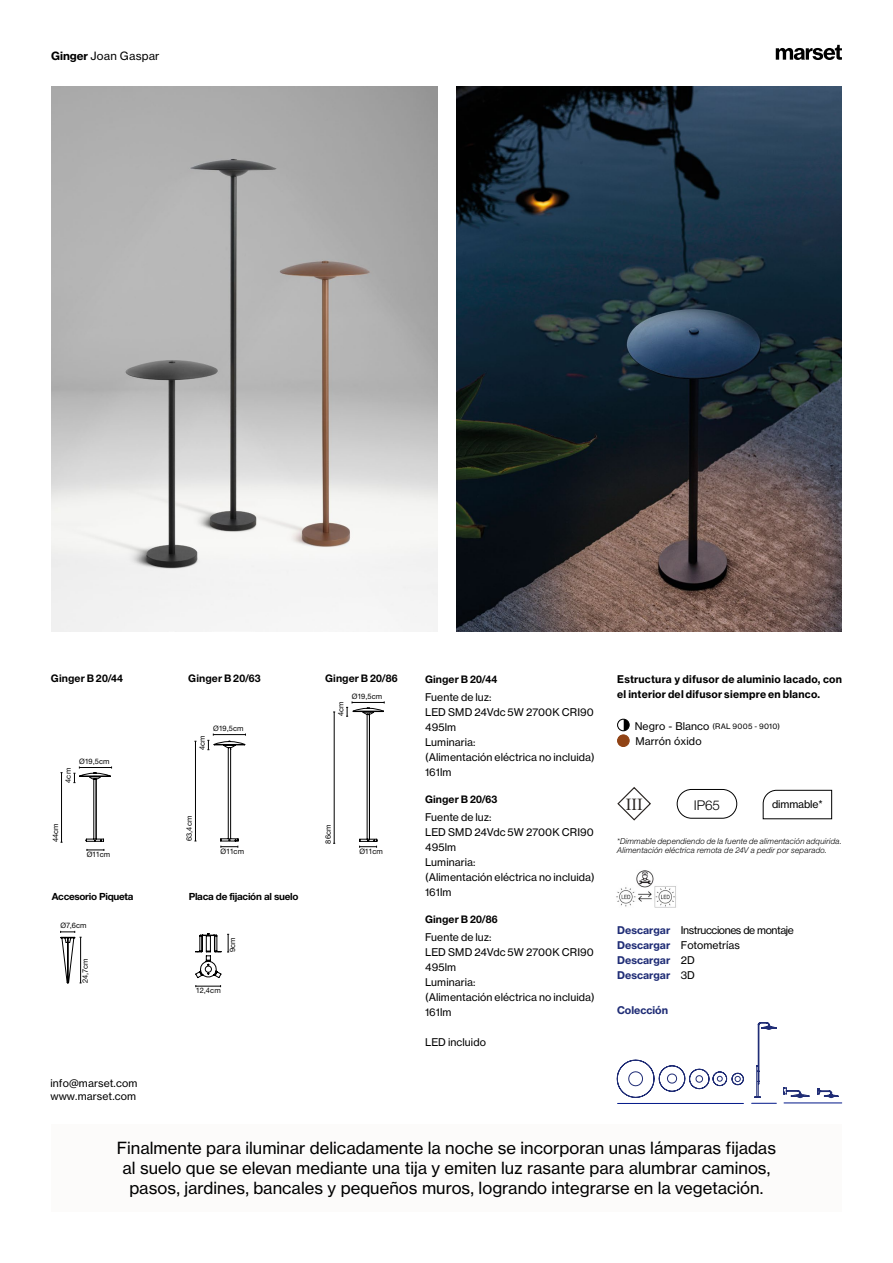
<style>
.page{position:relative;width:893px;height:1263px;background:#fff}
.page>*{position:absolute;margin:0;border:0;box-sizing:border-box;transform-origin:0 0}
.t1{font:16.5px/20.2px "N Haas Grotesk TX Pro 55 Rg";color:#000;text-align:center}
.t2{font:16.5px "Book Antiqua";color:#2a2522}
.t3{font:300 13.5px "Helvetica Neue LT Std";color:#000}
.t4{font:11.25px "N Haas Grotesk TX Pro 55 Rg";letter-spacing:.02em;color:#000}
.t5{font:10.5px/15px "N Haas Grotesk TX Pro 55 Rg";letter-spacing:.01em;color:#000}
.t6{font:10.5px/15px "N Haas Grotesk TX Pro 75 Bd";letter-spacing:.02em;color:#000}
.t7{font:700 10.5px "Helvetica Neue LT Std";letter-spacing:.01em;color:#000}
.t8{font:10.5px/15px "N Haas Grotesk TX Pro 55 Rg";letter-spacing:-.04em;color:#000}
.t9{font:10.5px/15px "N Haas Grotesk TX Pro 75 Bd";color:#202d76}
.t10{font:10.5px "N Haas Grotesk TX Pro 55 Rg";letter-spacing:-.01em;color:#000}
.t11{font:700 9.9px "Helvetica Neue LT Std";letter-spacing:-.03em;color:#000}
.t12{font:italic 300 8.1px/9px "Helvetica Neue LT Std";letter-spacing:.02em;color:#000}
.t13{font:7.5px "Helvetica Neue LT Std";letter-spacing:.015em;color:#000}
.t14{font:7.5px "N Haas Grotesk TX Pro 55 Rg";letter-spacing:.03em;color:#000}
.s1{font-family:"N Haas Grotesk TX Pro 75 Bd"}
.s2{font-size:10.5px}
.s3{font-family:"N Haas Grotesk TX Pro 75 Bd";color:#202d76}
.s4{font-family:"N Haas Grotesk TX Pro 55 Rg";color:#000}
</style>
<div class="page">
<img style="left:456px;top:86px;width:386px;height:545px">
<img style="left:51px;top:86px;width:386px;height:545px">
<svg style="left:776px;top:45px;width:66px;height:15px"></svg>
<div style="left:618px;top:735px;width:11px;height:11px;background:#904315;border-radius:50%"></div>
<div style="left:617px;top:735px;width:12px;height:12px;border:1px solid #904315;border-radius:50%"></div>
<div style="left:677px;top:789px;width:60px;height:30px;border:1px solid #000;border-radius:14px"></div>
<div style="left:52px;top:1125px;width:790px;height:87px;background:#fcfbfa"></div>
<hr style="left:61px;top:773px;width:1px;height:69px;background:#000">
<svg style="left:87px;top:849px;width:18px;height:2px"></svg>
<svg style="left:73px;top:766px;width:39px;height:76px"></svg>
<hr style="left:195px;top:741px;width:1px;height:100px;background:#000">
<svg style="left:207px;top:733px;width:39px;height:115px"></svg>
<hr style="left:334px;top:712px;width:1px;height:131px;background:#000">
<svg style="left:346px;top:701px;width:39px;height:147px"></svg>
<svg style="left:617px;top:787px;width:34px;height:34px"></svg>
<svg style="left:763px;top:790px;width:69px;height:29px"></svg>
<div style="left:618px;top:719px;width:11px;height:12px;background:#000;border-radius:50%"></div>
<svg style="left:618px;top:719px;width:6px;height:27px"></svg>
<div style="left:617px;top:719px;width:12px;height:12px;border:1px solid #000;border-radius:50%"></div>
<svg style="left:60px;top:931px;width:22px;height:53px"></svg>
<svg style="left:196px;top:985px;width:25px;height:2px"></svg>
<svg style="left:195px;top:933px;width:34px;height:45px"></svg>
<img style="left:616px;top:870px;width:60px;height:38px">
<hr style="left:618px;top:1103px;width:125px;height:1px;background:#001789">
<svg style="left:617px;top:1060px;width:127px;height:38px"></svg>
<svg style="left:752px;top:1022px;width:25px;height:82px"></svg>
<hr style="left:784px;top:1103px;width:58px;height:1px;background:#001789">
<svg style="left:783px;top:1087px;width:27px;height:11px"></svg>
<svg style="left:817px;top:1088px;width:21px;height:10px"></svg>
<p class="t4" style="left:51px;top:49px;width:110px"><span class="s1">Ginger</span> Joan Gaspar</p>
<p class="t7" style="left:51px;top:672px;width:74px">Ginger B 20/44</p>
<p class="t13" style="left:64px;top:783px;width:16px;rotate:-90deg">4cm</p>
<p class="t13" style="left:79px;top:757px;width:32px">Ø19,5cm</p>
<p class="t13" style="left:51px;top:842px;width:21px;rotate:-90deg">44cm</p>
<p class="t13" style="left:87px;top:850px;width:25px">Ø11cm</p>
<p class="t11" style="left:52px;top:890px;width:83px">Accesorio Piqueta</p>
<p class="t13" style="left:61px;top:921px;width:28px">Ø7,6cm</p>
<p class="t13" style="left:81px;top:983px;width:26px;rotate:-90deg">24,7cm</p>
<p class="t5" style="left:50px;top:1076px;width:88px;line-height:13.5px">info@marset.com www.marset.com</p>
<p class="t7" style="left:188px;top:671px;width:74px">Ginger B 20/63</p>
<p class="t13" style="left:198px;top:750px;width:16px;rotate:-90deg">4cm</p>
<p class="t13" style="left:213px;top:724px;width:32px">Ø19,5cm</p>
<p class="t13" style="left:185px;top:841px;width:27px;rotate:-90deg">63,4cm</p>
<p class="t13" style="left:221px;top:847px;width:25px">Ø11cm</p>
<p class="t11" style="left:189px;top:890px;width:111px">Placa de fijación al suelo</p>
<p class="t13" style="left:228px;top:952px;width:16px;rotate:-90deg">9cm</p>
<p class="t13" style="left:196px;top:986px;width:26px">12,4cm</p>
<p class="t7" style="left:325px;top:671px;width:74px">Ginger B 20/86</p>
<p class="t13" style="left:352px;top:692px;width:32px">Ø19,5cm</p>
<p class="t13" style="left:336px;top:716px;width:16px;rotate:-90deg">4cm</p>
<p class="t13" style="left:324px;top:843px;width:21px;rotate:-90deg">86cm</p>
<p class="t13" style="left:359px;top:847px;width:25px">Ø11cm</p>
<p class="t7" style="left:425px;top:673px;width:74px">Ginger B 20/44</p>
<p class="t5" style="left:425px;top:690px;width:171px">Fuente de luz:<br>LED SMD 24Vdc 5W 2700K CRI90<br>495lm<br>Luminaria:<br>(Alimentación eléctrica no incluida)<br>161lm</p>
<p class="t7" style="left:425px;top:793px;width:74px">Ginger B 20/63</p>
<p class="t5" style="left:425px;top:810px;width:171px">Fuente de luz:<br>LED SMD 24Vdc 5W 2700K CRI90<br>495lm<br>Luminaria:<br>(Alimentación eléctrica no incluida)<br>161lm</p>
<p class="t7" style="left:425px;top:913px;width:74px">Ginger B 20/86</p>
<p class="t5" style="left:425px;top:930px;width:171px">Fuente de luz:<br>LED SMD 24Vdc 5W 2700K CRI90<br>495lm<br>Luminaria:<br>(Alimentación eléctrica no incluida)<br>161lm</p>
<p class="t5" style="left:425px;top:1035px;width:62px">LED incluido</p>
<p class="t6" style="left:617px;top:672px;width:226px">Estructura y difusor de aluminio lacado, con el interior del difusor siempre en blanco.</p>
<p class="t14" style="left:635px;top:722px;width:147px"><span class="s2">Negro - Blanco</span> (RAL 9005 - 9010)</p>
<p class="t5" style="left:635px;top:733px;width:68px">Marrón óxido</p>
<h1 class="t2" style="left:626px;top:792px;width:18px">III</h1>
<p class="t10" style="left:772px;top:798px;width:52px">dimmable*</p>
<p class="t3" style="left:694px;top:796px;width:27px">IP65</p>
<p class="t12" style="left:617px;top:836px;width:226px">*Dimmable dependiendo de la fuente de alimentación adquirida.<br>Alimentación eléctrica remota de 24V a pedir por separado.</p>
<p class="t8" style="left:617px;top:922px;width:178px"><span class="s3">Descargar</span> Instrucciones de montaje<br><span class="s3">Descargar</span> Fotometrías</p>
<p class="t9" style="left:617px;top:952px;width:79px">Descargar <span class="s4">2D<br></span>Descargar <span class="s4">3D</span></p>
<p class="t9" style="left:617px;top:1003px;width:53px">Colección</p>
<p class="t1" style="left:117px;top:1138px;width:661px">Finalmente para iluminar delicadamente la noche se incorporan unas lámparas fijadas al suelo que se elevan mediante una tija y emiten luz rasante para alumbrar caminos, pasos, jardines, bancales y pequeños muros, logrando integrarse en la vegetación.</p>
</div>
